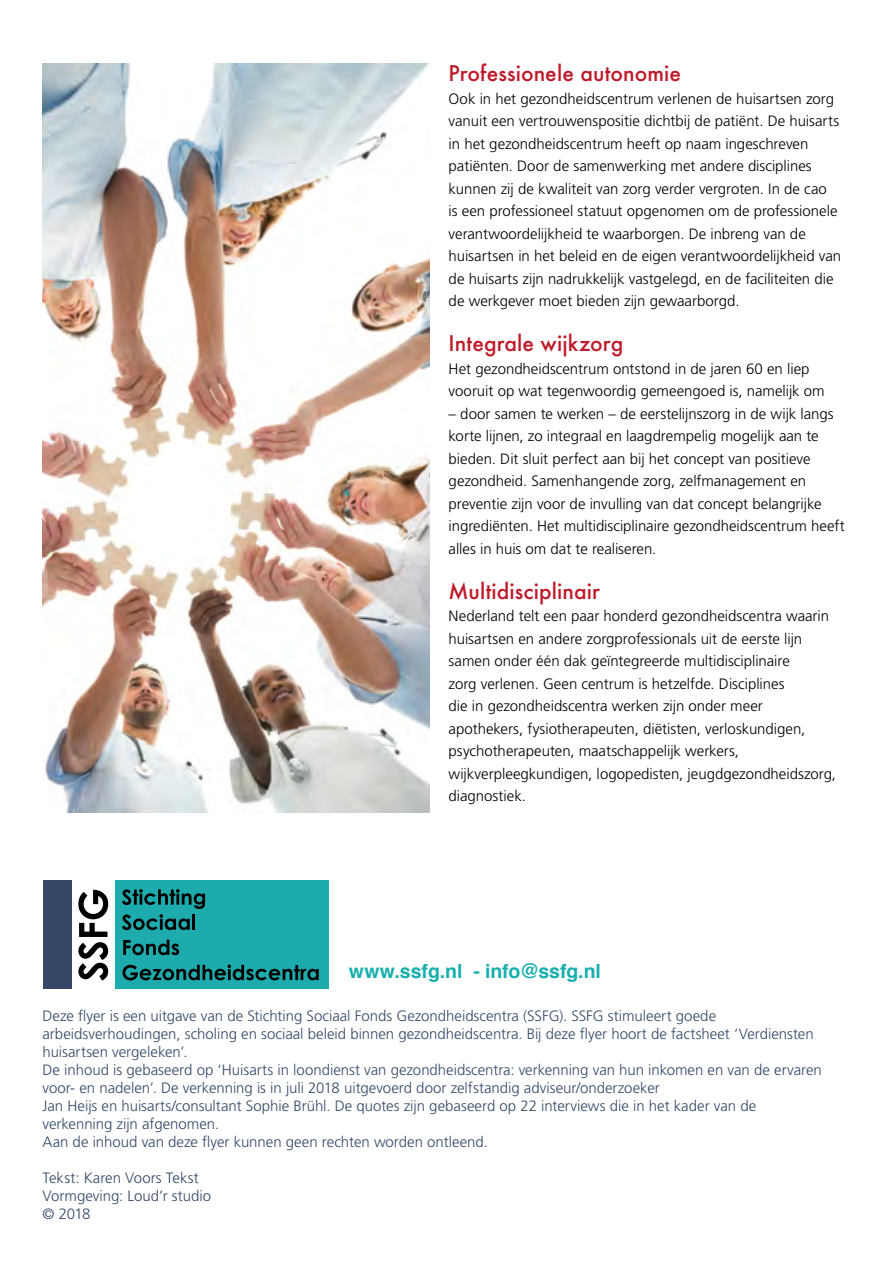
<style>
.page{position:relative;width:893px;height:1263px;background:#fff}
.page>*{position:absolute;margin:0;border:0;box-sizing:border-box;transform-origin:0 0}
.t1{font:500 21px "Futura";letter-spacing:.005em;color:#be1a29}
.t2{font:700 19.5px "Helvetica";letter-spacing:-.005em;color:#17afad}
.t3{font:300 15px/22.5px "Frutiger LT";color:#000}
.t4{font:300 15px/18px "Frutiger LT";color:#344a68}
</style>
<div class="page">
<img style="left:43px;top:64px;width:386px;height:748px">
<div style="left:115px;top:880px;width:214px;height:109px;background:#1dabad"></div>
<svg style="left:122px;top:889px;width:83px;height:41px"></svg>
<hr style="left:192px;top:914px;width:3px;height:16px;background:#000">
<svg style="left:123px;top:940px;width:56px;height:15px"></svg>
<svg style="left:122px;top:964px;width:197px;height:16px"></svg>
<svg style="left:78px;top:890px;width:30px;height:90px"></svg>
<div style="left:44px;top:880px;width:28px;height:109px;background:#364667"></div>
<h1 class="t1" style="left:449px;top:59px;width:234px">Professionele autonomie</h1>
<p class="t3" style="left:449px;top:87px;width:394px">Ook in het gezondheidscentrum verlenen de huisartsen zorg vanuit een vertrouwenspositie dichtbij de patiënt. De huisarts in het gezondheidscentrum heeft op naam ingeschreven patiënten. Door de samenwerking met andere disciplines kunnen zij de kwaliteit van zorg verder vergroten. In de cao<br>is een professioneel statuut opgenomen om de professionele verantwoordelijkheid te waarborgen. De inbreng van de huisartsen in het beleid en de eigen verantwoordelijkheid van de huisarts zijn nadrukkelijk vastgelegd, en de faciliteiten die de werkgever moet bieden zijn gewaarborgd.</p>
<h1 class="t1" style="left:449px;top:329px;width:176px">Integrale wijkzorg</h1>
<p class="t3" style="left:449px;top:357px;width:378px">Het gezondheidscentrum ontstond in de jaren 60 en liep vooruit op wat tegenwoordig gemeengoed is, namelijk om</p>
<p class="t3" style="left:449px;top:402px;width:398px">– door samen te werken – de eerstelijnszorg in de wijk langs korte lijnen, zo integraal en laagdrempelig mogelijk aan te bieden. Dit sluit perfect aan bij het concept van positieve gezondheid. Samenhangende zorg, zelfmanagement en preventie zijn voor de invulling van dat concept belangrijke ingrediënten. Het multidisciplinaire gezondheidscentrum heeft alles in huis om dat te realiseren.</p>
<h1 class="t1" style="left:449px;top:576px;width:153px">Multidisciplinair</h1>
<p class="t3" style="left:449px;top:605px;width:389px">Nederland telt een paar honderd gezondheidscentra waarin huisartsen en andere zorgprofessionals uit de eerste lijn samen onder één dak geïntegreerde multidisciplinaire<br>zorg verlenen. Geen centrum is hetzelfde. Disciplines<br>die in gezondheidscentra werken zijn onder meer apothekers, fysiotherapeuten, diëtisten, verloskundigen, psychotherapeuten, maatschappelijk werkers, wijkverpleegkundigen, logopedisten, jeugdgezondheidszorg, diagnostiek.</p>
<h2 class="t2" style="left:349px;top:955px;width:254px">www.ssfg.nl - info@ssfg.nl</h2>
<p class="t4" style="left:43px;top:1007px;width:781px">Deze flyer is een uitgave van de Stichting Sociaal Fonds Gezondheidscentra (SSFG). SSFG stimuleert goede arbeidsverhoudingen, scholing en sociaal beleid binnen gezondheidscentra. Bij deze flyer hoort de factsheet ‘Verdiensten huisartsen vergeleken’.<br>De inhoud is gebaseerd op ‘Huisarts in loondienst van gezondheidscentra: verkenning van hun inkomen en van de ervaren voor- en nadelen’. De verkenning is in juli 2018 uitgevoerd door zelfstandig adviseur/onderzoeker<br>Jan Heijs en huisarts/consultant Sophie Brühl. De quotes zijn gebaseerd op 22 interviews die in het kader van de verkenning zijn afgenomen.<br>Aan de inhoud van deze flyer kunnen geen rechten worden ontleend.</p>
<p class="t4" style="left:43px;top:1169px;width:170px">Tekst: Karen Voors Tekst<br>Vormgeving: Loud’r studio © 2018</p>
</div>
